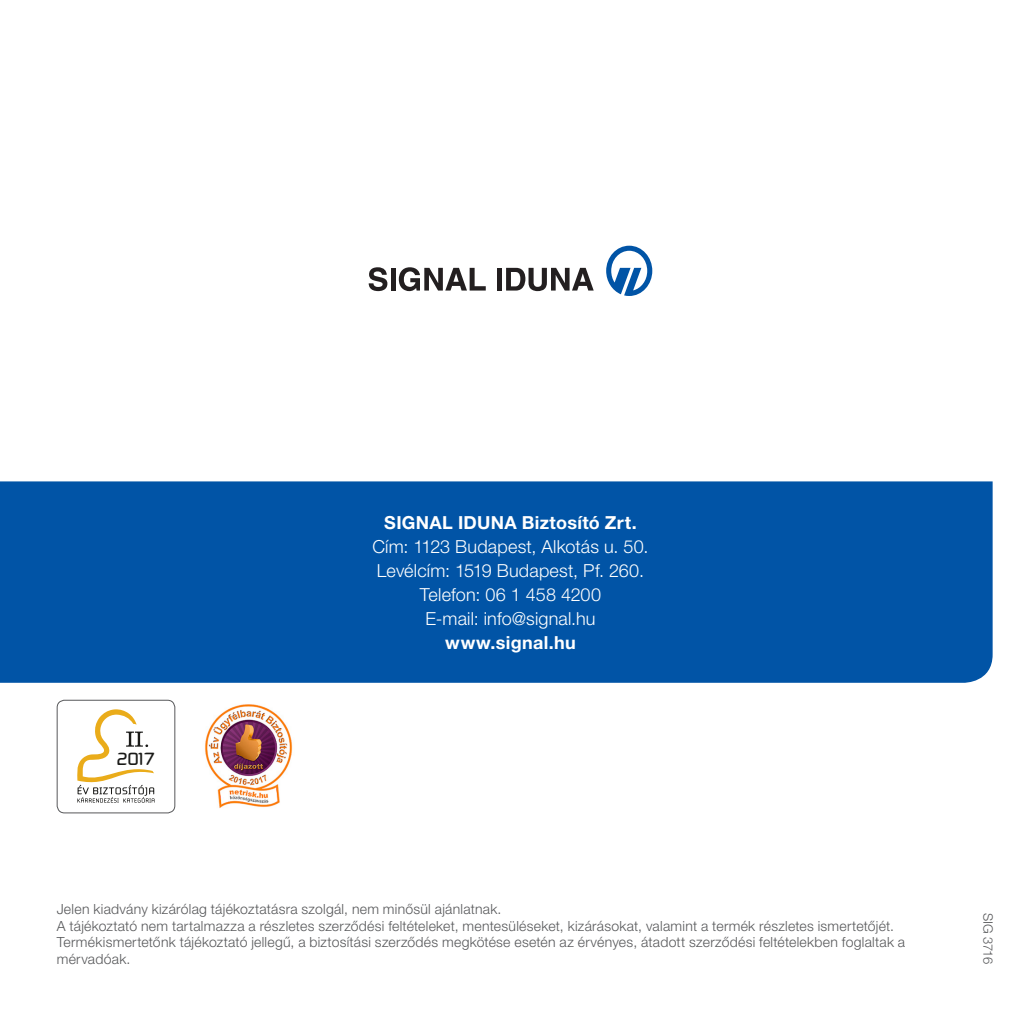
<style>
.page{position:relative;width:1021px;height:1021px;background:#fff}
.page>*{position:absolute;margin:0;border:0;box-sizing:border-box;transform-origin:0 0}
.t1{font:300 18px "Helvetica Neue LT Std";letter-spacing:.01em;color:#fff}
.t2{font:700 18px "Helvetica Neue LT Std";letter-spacing:.02em;color:#fff}
.t3{font:17.8px "Storopia";color:#1a1a18;scale:1.07 1}
.t4{font:300 14px/16.8px "Helvetica Neue LT Std";letter-spacing:.02em;color:#57585a}
.t5{font:300 13px "Helvetica Neue LT Std";letter-spacing:-.025em;color:#57585a}
</style>
<div class="page">
<svg style="left:369px;top:267px;width:18px;height:24px"></svg>
<div style="left:391px;top:268px;width:5px;height:22px;background:#231f20"></div>
<svg style="left:399px;top:267px;width:87px;height:24px"></svg>
<div style="left:496px;top:268px;width:5px;height:22px;background:#231f20"></div>
<svg style="left:506px;top:268px;width:87px;height:23px"></svg>
<svg style="left:606px;top:246px;width:46px;height:50px"></svg>
<div style="left:0;top:481px;width:992px;height:201px;background:#0154a6"></div>
<svg style="left:77px;top:709px;width:77px;height:93px"></svg>
<div style="left:57px;top:699px;width:118px;height:114px;border:1px solid #57585a;border-radius:7px"></div>
<img style="left:205px;top:704px;width:88px;height:104px">
<p class="t3" style="left:116px;top:747px;width:38px">2017</p>
<p class="t2" style="left:384px;top:511px;width:254px">SIGNAL IDUNA Biztosító Zrt.</p>
<p class="t1" style="left:372px;top:535px;width:277px">Cím: 1123 Budapest, Alkotás u. 50.</p>
<p class="t1" style="left:377px;top:559px;width:269px">Levélcím: 1519 Budapest, Pf. 260.</p>
<p class="t1" style="left:420px;top:583px;width:182px">Telefon: 06 1 458 4200</p>
<p class="t1" style="left:425px;top:607px;width:172px">E-mail: info@signal.hu</p>
<p class="t2" style="left:445px;top:631px;width:132px">www.signal.hu</p>
<p class="t4" style="left:57px;top:900px;width:446px">Jelen kiadvány kizárólag tájékoztatásra szolgál, nem minősül ajánlatnak.</p>
<p class="t4" style="left:57px;top:917px;width:850px">A tájékoztató nem tartalmazza a részletes szerződési feltételeket, mentesüléseket, kizárásokat, valamint a termék részletes ismertetőjét.<br>Termékismertetőnk tájékoztató jellegű, a biztosítási szerződés megkötése esetén az érvényes, átadott szerződési feltételekben foglaltak a mérvadóak.</p>
<p class="t5" style="left:995px;top:912px;width:53px;rotate:90deg">SIG 3716</p>
</div>
